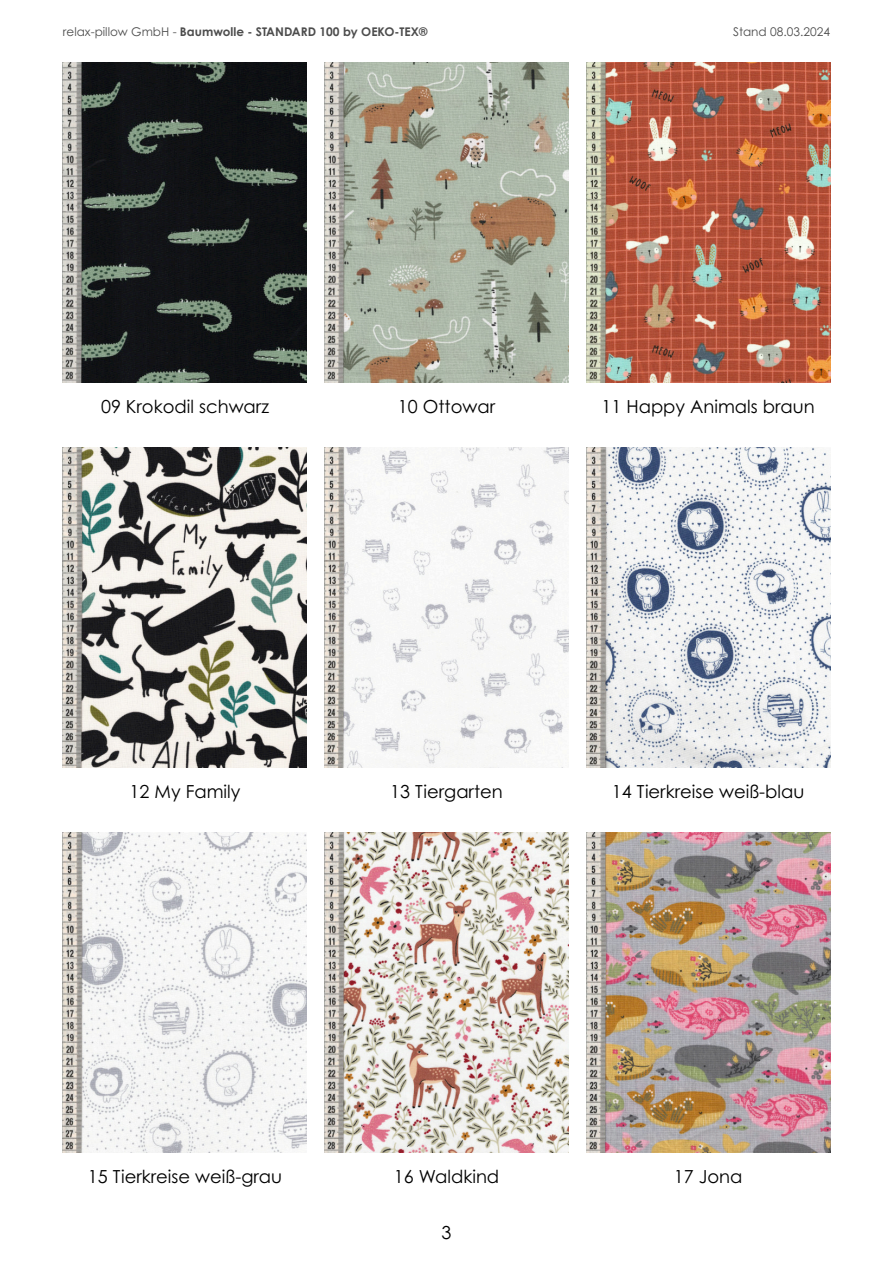
<style>
.page{position:relative;width:893px;height:1263px;background:#fff}
.page>*{position:absolute;margin:0;border:0;box-sizing:border-box;transform-origin:0 0}
.t1{font:18px "Century Gothic Pro";color:#000}
.t2{font:700 12px "Century Gothic Pro";color:#4d4d4d}
.t3{font:12px "Century Gothic Pro";color:#4d4d4d}
.s1{font-weight:400}
</style>
<div class="page">
<img style="left:63px;top:63px;width:244px;height:320px">
<img style="left:325px;top:63px;width:243px;height:320px">
<img style="left:586px;top:63px;width:244px;height:320px">
<img style="left:63px;top:448px;width:244px;height:320px">
<img style="left:325px;top:448px;width:243px;height:320px">
<img style="left:586px;top:448px;width:244px;height:320px">
<img style="left:63px;top:833px;width:244px;height:320px">
<img style="left:325px;top:833px;width:243px;height:320px">
<img style="left:586px;top:833px;width:244px;height:320px">
<p class="t2" style="left:63px;top:27px;width:366px"><span class="s1">relax-pillow GmbH -</span> Baumwolle - STANDARD 100 by OEKO-TEX®</p>
<p class="t3" style="left:733px;top:27px;width:98px">Stand 08.03.2024</p>
<p class="t1" style="left:101px;top:399px;width:169px">09 Krokodil schwarz</p>
<p class="t1" style="left:398px;top:399px;width:99px">10 Ottowar</p>
<p class="t1" style="left:601px;top:399px;width:215px">11 Happy Animals braun</p>
<p class="t1" style="left:130px;top:784px;width:112px">12 My Family</p>
<p class="t1" style="left:390px;top:784px;width:114px">13 Tiergarten</p>
<p class="t1" style="left:612px;top:784px;width:194px">14 Tierkreise weiß-blau</p>
<p class="t1" style="left:88px;top:1169px;width:196px">15 Tierkreise weiß-grau</p>
<p class="t1" style="left:394px;top:1169px;width:107px">16 Waldkind</p>
<p class="t1" style="left:674px;top:1169px;width:70px">17 Jona</p>
<p class="t1" style="left:441px;top:1226px;width:11px">3</p>
</div>
